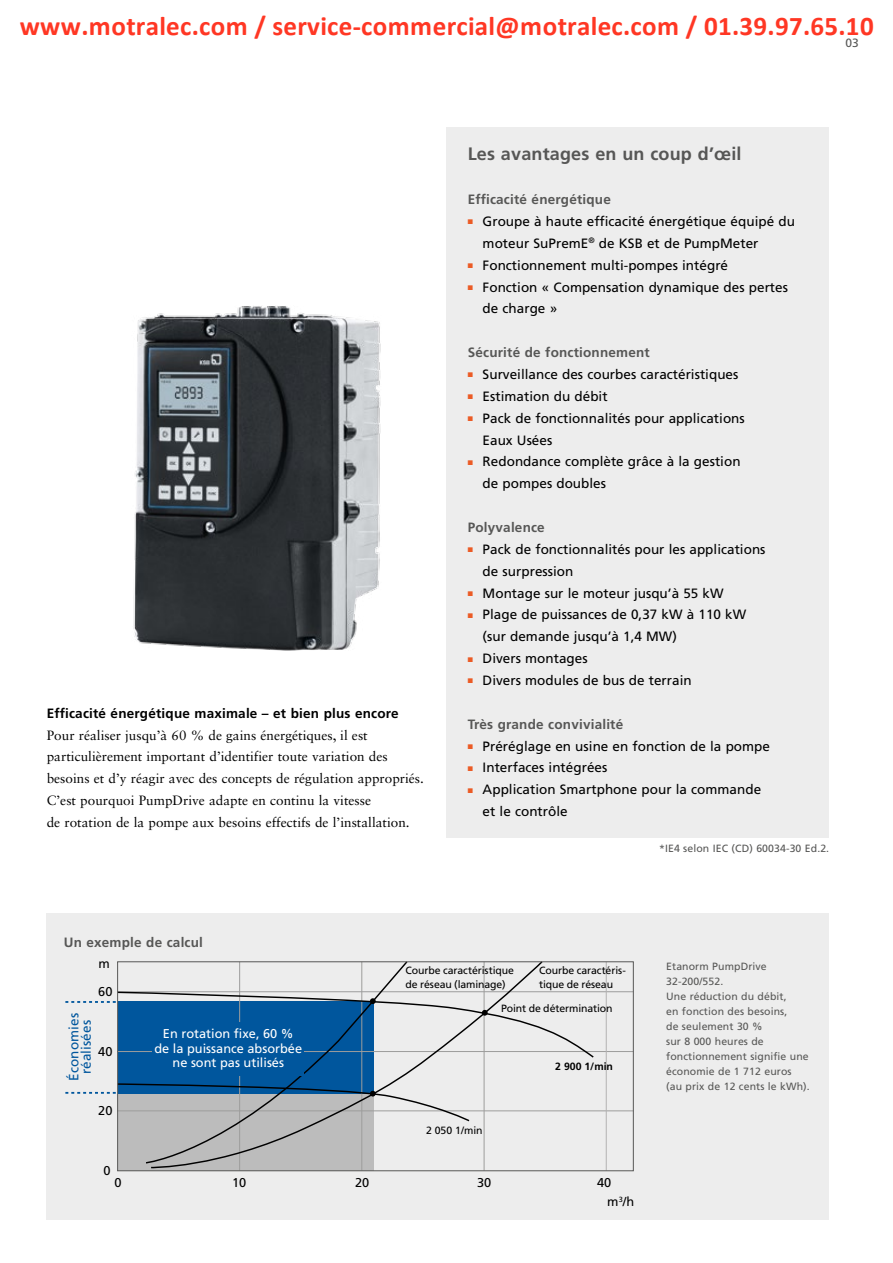
<style>
.page{position:relative;width:893px;height:1263px;background:#fff}
.page>*{position:absolute;margin:0;border:0;box-sizing:border-box;transform-origin:0 0}
.t1{font:700 27px "Calibri";color:#ff3724}
._03_Sub-heading{font:700 18px "Frutiger LT Pro";letter-spacing:.01em;color:#575756}
._09_Box_text___bulle{font:13.5px/21.9px "Frutiger LT Pro";color:#000}
._05_Running_text{font:13.5px/21.9px "Sabon LT Std";color:#000}
._08_Box_heading{font:700 13.5px "Frutiger LT Pro";letter-spacing:.015em;color:#575756}
._04_Cross_heading{font:700 13.5px "Frutiger LT Pro";letter-spacing:.015em;color:#000}
.Bildunterschrift{font:13.5px/12.1px "Frutiger LT Pro";letter-spacing:.005em;color:#00569d;text-align:center}
.Bildunterschrift-2{font:12.75px/14.5px "Frutiger LT Pro";color:#fff;text-align:center}
.Bildunterschrift-3{font:12.75px "Frutiger LT Pro";color:#000}
._10_Page_number{font:12px "Frutiger LT Pro";color:#575756}
._07_Image_text{font:10.5px/15px "Frutiger LT Pro";letter-spacing:.01em;color:#575756}
._20_Graphic_descript{font:10.5px/13.5px "Frutiger LT Pro";letter-spacing:-.01em;color:#000}
._21_Graphic_descript{font:700 10.5px "Frutiger LT Pro";color:#000}
.s1{color:#eb5b25}
</style>
<div class="page">
<img style="left:133px;top:306px;width:248px;height:345px">
<div style="left:47px;top:914px;width:782px;height:306px;background:#ededed"></div>
<div style="left:118px;top:1001px;width:255px;height:96px;background:#00569d"></div>
<div style="left:118px;top:1094px;width:255px;height:76px;background:#bcbcbc"></div>
<hr style="left:117px;top:1110px;width:516px;height:1px;background:#9d9d9c">
<hr style="left:117px;top:1051px;width:516px;height:1px;background:#9d9d9c">
<hr style="left:117px;top:991px;width:516px;height:1px;background:#9d9d9c">
<hr style="left:606px;top:962px;width:1px;height:209px;background:#b3b2b2">
<svg style="left:151px;top:963px;width:392px;height:206px"></svg>
<svg style="left:146px;top:963px;width:262px;height:201px"></svg>
<svg style="left:65px;top:991px;width:530px;height:68px"></svg>
<svg style="left:65px;top:1082px;width:405px;height:40px"></svg>
<div style="left:152px;top:1022px;width:151px;height:53px;background:#00569d"></div>
<div style="left:446px;top:128px;width:383px;height:710px;background:#ededed"></div>
<div style="left:117px;top:961px;width:517px;height:210px;border:1px solid #575756"></div>
<h1 class="t1" style="left:20px;top:15px;width:856px">www.motralec.com / service-commercial@motralec.com / 01.39.97.65.10</h1>
<p class="_10_Page_number" style="left:845px;top:36px;width:15px">03</p>
<p class="_04_Cross_heading" style="left:47px;top:705px;width:353px">Efficacité énergétique maximale – et bien plus encore</p>
<p class="_05_Running_text" style="left:47px;top:724px;width:379px">Pour réaliser jusqu’à 60 % de gains énergétiques, il est particulièrement important d’identifier toute variation des besoins et d’y réagir avec des concepts de régulation appropriés.<br>C’est pourquoi PumpDrive adapte en continu la vitesse<br>de rotation de la pompe aux besoins effectifs de l’installation.</p>
<p class="_08_Box_heading" style="left:64px;top:934px;width:141px">Un exemple de calcul</p>
<p class="_03_Sub-heading" style="left:468px;top:144px;width:275px">Les avantages en un coup d’œil</p>
<p class="_08_Box_heading" style="left:468px;top:191px;width:145px">Efficacité énergétique</p>
<p class="_09_Box_text___bulle" style="left:483px;top:210px;width:314px;text-indent:-15px"><span class="s1">■</span> Groupe à haute efficacité énergétique équipé du moteur SuPremE<sup>®</sup> de KSB et de PumpMeter</p>
<p class="_09_Box_text___bulle" style="left:468px;top:254px;width:262px"><span class="s1">■</span> Fonctionnement multi-pompes intégré</p>
<p class="_09_Box_text___bulle" style="left:483px;top:276px;width:307px;text-indent:-15px"><span class="s1">■</span> Fonction « Compensation dynamique des pertes de charge »</p>
<p class="_08_Box_heading" style="left:468px;top:344px;width:184px">Sécurité de fonctionnement</p>
<p class="_09_Box_text___bulle" style="left:468px;top:363px;width:272px"><span class="s1">■</span> Surveillance des courbes caractéristiques</p>
<p class="_09_Box_text___bulle" style="left:468px;top:385px;width:141px"><span class="s1">■</span> Estimation du débit</p>
<p class="_09_Box_text___bulle" style="left:483px;top:407px;width:264px;text-indent:-15px"><span class="s1">■</span> Pack de fonctionnalités pour applications<br>Eaux Usées</p>
<p class="_09_Box_text___bulle" style="left:483px;top:451px;width:259px;text-indent:-15px"><span class="s1">■</span> Redondance complète grâce à la gestion de pompes doubles</p>
<p class="_08_Box_heading" style="left:468px;top:519px;width:79px">Polyvalence</p>
<p class="_09_Box_text___bulle" style="left:483px;top:538px;width:284px;text-indent:-15px"><span class="s1">■</span> Pack de fonctionnalités pour les applications de surpression</p>
<p class="_09_Box_text___bulle" style="left:468px;top:582px;width:257px"><span class="s1">■</span> Montage sur le moteur jusqu’à 55 kW</p>
<p class="_09_Box_text___bulle" style="left:483px;top:604px;width:265px;text-indent:-15px"><span class="s1">■</span> Plage de puissances de 0,37 kW à 110 kW (sur demande jusqu’à 1,4 MW)</p>
<p class="_09_Box_text___bulle" style="left:468px;top:647px;width:121px"><span class="s1">■</span> Divers montages</p>
<p class="_09_Box_text___bulle" style="left:468px;top:669px;width:225px"><span class="s1">■</span> Divers modules de bus de terrain</p>
<p class="_08_Box_heading" style="left:468px;top:716px;width:157px">Très grande convivialité</p>
<p class="_09_Box_text___bulle" style="left:468px;top:735px;width:304px"><span class="s1">■</span> Préréglage en usine en fonction de la pompe</p>
<p class="_09_Box_text___bulle" style="left:468px;top:757px;width:141px"><span class="s1">■</span> Interfaces intégrées</p>
<p class="_09_Box_text___bulle" style="left:483px;top:779px;width:280px;text-indent:-15px"><span class="s1">■</span> Application Smartphone pour la commande et le contrôle</p>
<p class="_07_Image_text" style="left:659px;top:841px;width:172px">*IE4 selon IEC (CD) 60034-30 Ed.2.</p>
<p class="Bildunterschrift-3" style="left:98px;top:956px;width:13px">m</p>
<p class="Bildunterschrift-3" style="left:98px;top:984px;width:16px">60</p>
<p class="Bildunterschrift" style="left:68px;top:1080px;width:69px;rotate:-90deg">Économies réalisées</p>
<p class="Bildunterschrift-3" style="left:98px;top:1044px;width:16px">40</p>
<p class="Bildunterschrift-3" style="left:98px;top:1103px;width:16px">20</p>
<p class="Bildunterschrift-3" style="left:103px;top:1163px;width:9px">0</p>
<p class="Bildunterschrift-2" style="left:154px;top:1026px;width:149px">En rotation fixe, 60 % de la puissance absorbée ne sont pas utilisés</p>
<p class="_20_Graphic_descript" style="left:405px;top:964px;width:110px">Courbe caractéristique de réseau (laminage)</p>
<p class="_20_Graphic_descript" style="left:539px;top:964px;width:88px">Courbe caractéris&shy;tique de réseau</p>
<p class="_20_Graphic_descript" style="left:501px;top:1001px;width:113px">Point de détermination</p>
<p class="_20_Graphic_descript" style="left:426px;top:1123px;width:58px">2 050 1/min</p>
<p class="_21_Graphic_descript" style="left:555px;top:1060px;width:59px">2 900 1/min</p>
<p class="Bildunterschrift-3" style="left:114px;top:1175px;width:9px">0</p>
<p class="Bildunterschrift-3" style="left:232px;top:1175px;width:16px">10</p>
<p class="Bildunterschrift-3" style="left:355px;top:1175px;width:16px">20</p>
<p class="Bildunterschrift-3" style="left:477px;top:1175px;width:16px">30</p>
<p class="Bildunterschrift-3" style="left:597px;top:1175px;width:16px">40</p>
<p class="Bildunterschrift-3" style="left:607px;top:1194px;width:28px">m<sup>3</sup>/h</p>
<p class="_07_Image_text" style="left:666px;top:958px;width:102px">Etanorm PumpDrive<br>32-200/552.</p>
<p class="_07_Image_text" style="left:666px;top:988px;width:145px">Une réduction du débit,<br>en fonction des besoins,<br>de seulement 30 %<br>sur 8 000 heures de fonctionnement signifie une économie de 1 712 euros (au prix de 12 cents le kWh).</p>
</div>
